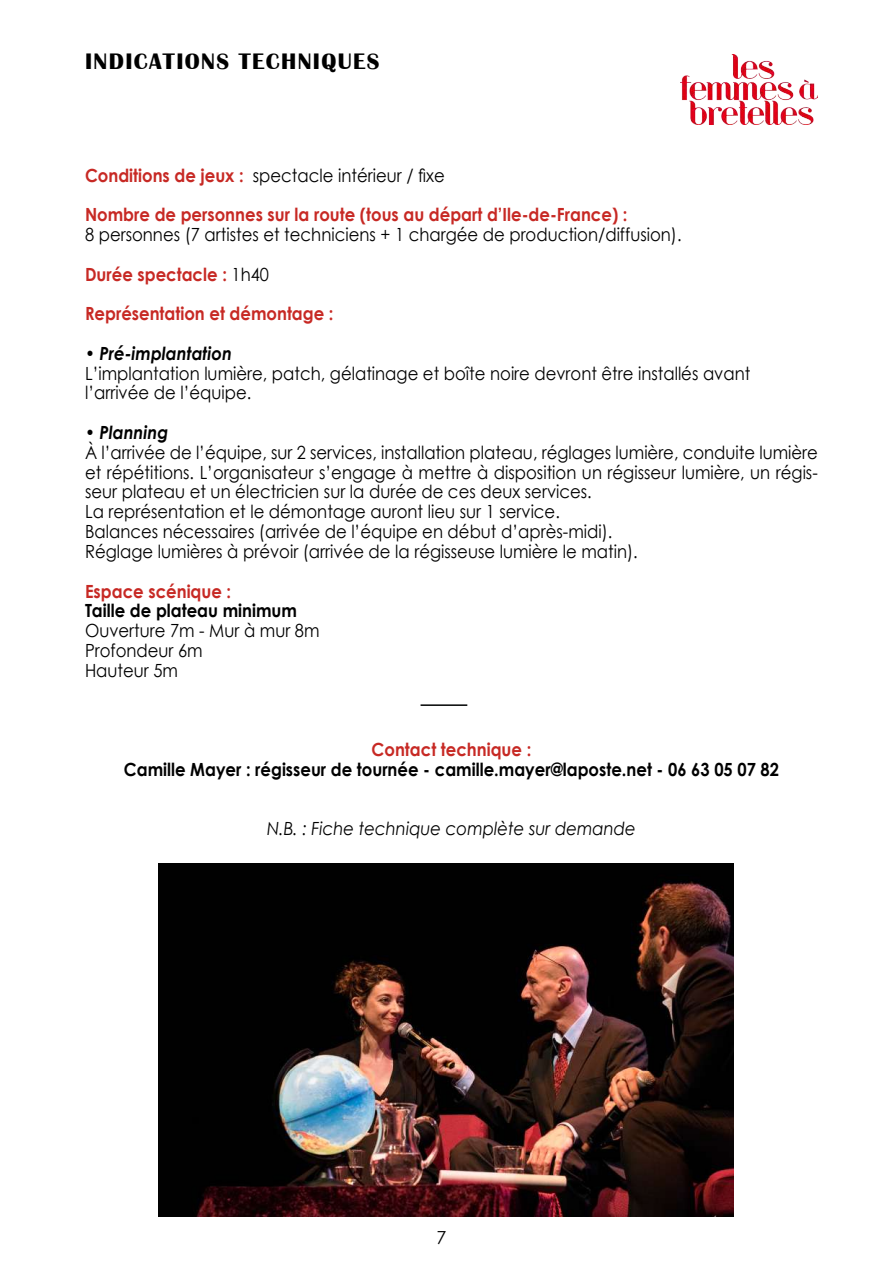
<style>
.page{position:relative;width:893px;height:1263px;background:#fff}
.page>*{position:absolute;margin:0;border:0;box-sizing:border-box;transform-origin:0 0}
.t1{font:700 23.1px "Britannic";letter-spacing:.06em;color:#000}
.t2{font:18.15px/19.8px "Century Gothic";color:#000;scale:.91 1}
.t3{font:700 18.15px/39.6px "Century Gothic";color:#c72924;scale:.91 1}
.t4{font:700 18.15px "Century Gothic";color:#000;scale:.91 1}
.t5{font:italic 18.15px "Century Gothic";color:#000;scale:.91 1}
.t6{font:18px "Century Gothic";color:#000}
.s1{font-weight:400;color:#000}
.s2{font-weight:700;color:#c72924}
.s3{font-style:italic}
.s4{font-weight:700;font-style:italic}
</style>
<div class="page">
<hr style="left:421px;top:704px;width:46px;height:2px;background:#000303">
<img style="left:681px;top:55px;width:137px;height:70px">
<img style="left:158px;top:863px;width:576px;height:353px">
<p class="t1" style="left:85px;top:48px;width:296px">INDICATIONS TECHNIQUES</p>
<p class="t3" style="left:85px;top:155px;width:598px">Conditions de jeux : <span class="s1">spectacle intérieur / fixe<br></span>Nombre de personnes sur la route (tous au départ d’Ile-de-France) :</p>
<p class="t2" style="left:85px;top:214px;width:657px;line-height:39.6px">8 personnes (7 artistes et techniciens + 1 chargée de production/diffusion).<br><span class="s2">Durée spectacle :</span> 1h40<br><span class="s2">Représentation et démontage :</span></p>
<p class="t2" style="left:85px;top:343px;width:733px"><span class="s3">•</span> <span class="s4">Pré-implantation<br></span>L’implantation lumière, patch, gélatinage et boîte noire devront être installés avant l’arrivée de l’équipe.</p>
<p class="t2" style="left:85px;top:422px;width:807px"><span class="s3">•</span> <span class="s4">Planning<br></span>À l’arrivée de l’équipe, sur 2 services, installation plateau, réglages lumière, conduite lumière et répétitions. L’organisateur s’engage à mettre à disposition un régisseur lumière, un régis&shy;seur plateau et un électricien sur la durée de ces deux services.<br>La représentation et le démontage auront lieu sur 1 service.<br>Balances nécessaires (arrivée de l’équipe en début d’après-midi).<br>Réglage lumières à prévoir (arrivée de la régisseuse lumière le matin).</p>
<p class="t3" style="left:85px;top:571px;width:162px">Espace scénique :</p>
<p class="t4" style="left:85px;top:599px;width:234px">Taille de plateau minimum</p>
<p class="t2" style="left:85px;top:620px;width:259px">Ouverture 7m - Mur à mur 8m<br>Profondeur 6m<br>Hauteur 5m</p>
<p class="t3" style="left:372px;top:729px;width:177px">Contact technique :</p>
<p class="t4" style="left:124px;top:758px;width:721px">Camille Mayer : régisseur de tournée - camille.mayer@laposte.net - 06 63 05 07 82</p>
<p class="t5" style="left:267px;top:817px;width:407px">N.B. : Fiche technique complète sur demande</p>
<p class="t6" style="left:436px;top:1226px;width:11px">7</p>
</div>
